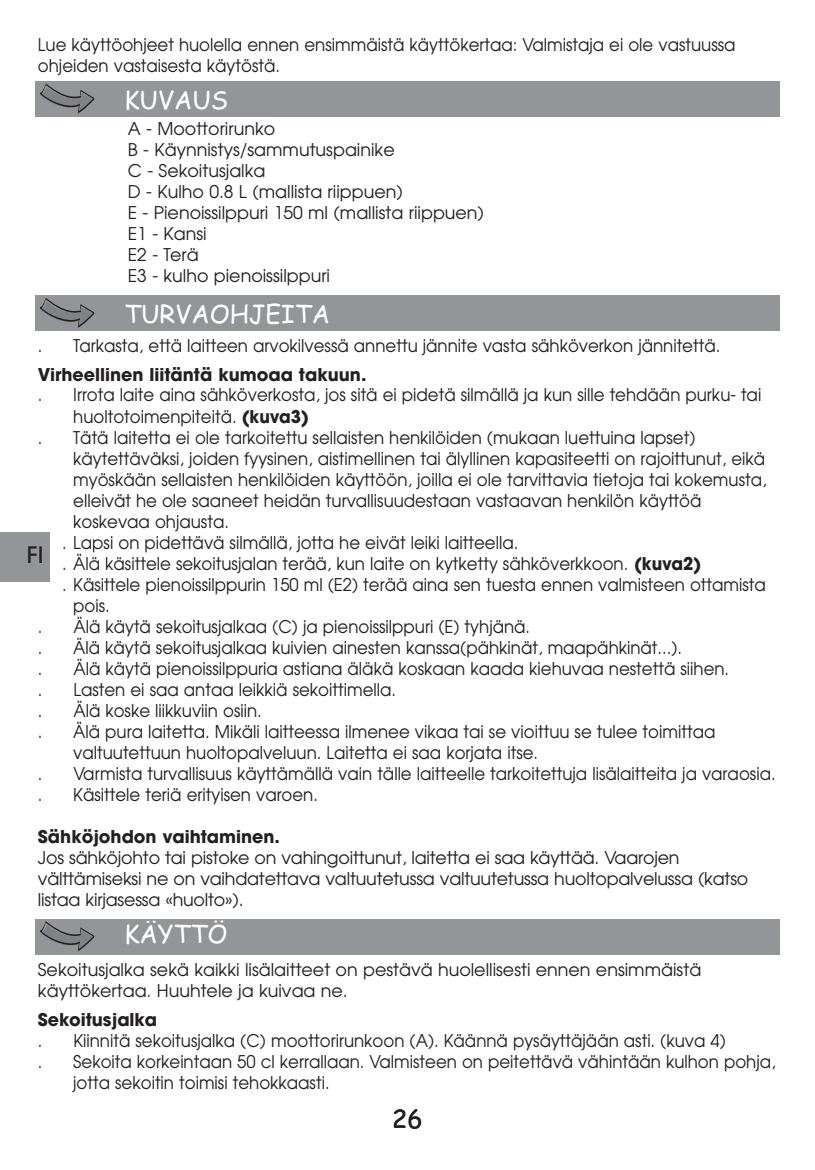
<style>
.page{position:relative;width:815px;height:1170px;background:#fff}
.page>*{position:absolute;margin:0;border:0;box-sizing:border-box;transform-origin:0 0}
.t1{font:25px "Comic Sans MS";color:#fff}
.t2{font:25px "Comic Sans MS";color:#231f20}
.t3{font:500 22.5px "Avant Garde";color:#231f20}
.t4{font:17.5px/21px "Avant Garde";color:#231f20;scale:.95 1}
.t5{font:17.5px/21px "Avant Garde";color:#231f20}
.t6{font:700 17.5px "Avant Garde";color:#231f20}
.s1{font-weight:700}
</style>
<div class="page">
<div style="left:0;top:531px;width:50px;height:50px;background:#939598"></div>
<div style="left:35px;top:81px;width:745px;height:36px;background:#939598"></div>
<svg style="left:40px;top:83px;width:54px;height:31px"></svg>
<div style="left:35px;top:295px;width:745px;height:36px;background:#939598"></div>
<svg style="left:40px;top:298px;width:54px;height:30px"></svg>
<div style="left:35px;top:918px;width:745px;height:36px;background:#939598"></div>
<svg style="left:40px;top:921px;width:54px;height:31px"></svg>
<p class="t4" style="left:38px;top:34px;width:736px">Lue käyttöohjeet huolella ennen ensimmäistä käyttökertaa: Valmistaja ei ole vastuussa ohjeiden vastaisesta käytöstä.</p>
<h1 class="t1" style="left:124px;top:85px;width:105px">KUVAUS</h1>
<p class="t5" style="left:128px;top:118px;width:358px">A - Moottorirunko<br>B - Käynnistys/sammutuspainike<br>C - Sekoitusjalka<br>D - Kulho 0.8 L (mallista riippuen)<br>E - Pienoissilppuri 150 ml (mallista riippuen)<br>E1 - Kansi<br>E2 - Terä<br>E3 - kulho pienoissilppuri</p>
<h1 class="t1" style="left:124px;top:300px;width:207px">TURVAOHJEITA</h1>
<p class="t4" style="left:38px;top:335px;width:6px">.</p>
<p class="t4" style="left:73px;top:335px;width:683px">Tarkasta, että laitteen arvokilvessä annettu jännite vasta sähköverkon jännitettä.</p>
<p class="t6" style="left:38px;top:367px;width:330px">Virheellinen liitäntä kumoaa takuun.</p>
<p class="t4" style="left:38px;top:385px;width:6px">.</p>
<p class="t4" style="left:73px;top:385px;width:726px">Irrota laite aina sähköverkosta, jos sitä ei pidetä silmällä ja kun sille tehdään purku- tai huoltotoimenpiteitä. <span class="s1">(kuva3)</span></p>
<p class="t4" style="left:38px;top:427px;width:6px">.</p>
<p class="t4" style="left:73px;top:427px;width:656px">Tätä laitetta ei ole tarkoitettu sellaisten henkilöiden (mukaan luettuina lapset)</p>
<p class="t4" style="left:73px;top:448px;width:730px">käytettäväksi, joiden fyysinen, aistimellinen tai älyllinen kapasiteetti on rajoittunut, eikä</p>
<p class="t4" style="left:73px;top:469px;width:731px">myöskään sellaisten henkilöiden käyttöön, joilla ei ole tarvittavia tietoja tai kokemusta,</p>
<p class="t4" style="left:73px;top:490px;width:663px">elleivät he ole saaneet heidän turvallisuudestaan vastaavan henkilön käyttöä</p>
<p class="t4" style="left:73px;top:511px;width:165px">koskevaa ohjausta.</p>
<p class="t4" style="left:62px;top:532px;width:482px">. Lapsi on pidettävä silmällä, jotta he eivät leiki laitteella.</p>
<p class="t4" style="left:62px;top:553px;width:674px">. Älä käsittele sekoitusjalan terää, kun laite on kytketty sähköverkkoon. <span class="s1">(kuva2)</span></p>
<p class="t4" style="left:62px;top:574px;width:742px">. Käsittele pienoissilppurin 150 ml (E2) terää aina sen tuesta ennen valmisteen ottamista</p>
<p class="t4" style="left:73px;top:595px;width:40px">pois.</p>
<p class="t4" style="left:38px;top:616px;width:6px">.</p>
<p class="t3" style="left:27px;top:546px;width:18px">FI</p>
<p class="t4" style="left:73px;top:616px;width:482px">Älä käytä sekoitusjalkaa (C) ja pienoissilppuri (E) tyhjänä.</p>
<p class="t4" style="left:73px;top:637px;width:642px">Älä käytä sekoitusjalkaa kuivien ainesten kanssa(pähkinät, maapähkinät...).</p>
<p class="t4" style="left:38px;top:637px;width:6px">.</p>
<p class="t4" style="left:73px;top:658px;width:692px">Älä käytä pienoissilppuria astiana äläkä koskaan kaada kiehuvaa nestettä siihen.</p>
<p class="t4" style="left:38px;top:658px;width:6px">.</p>
<p class="t4" style="left:38px;top:679px;width:6px">.</p>
<p class="t4" style="left:73px;top:679px;width:341px">Lasten ei saa antaa leikkiä sekoittimella.</p>
<p class="t4" style="left:38px;top:700px;width:6px">.</p>
<p class="t4" style="left:73px;top:700px;width:200px">Älä koske liikkuviin osiin.</p>
<p class="t4" style="left:38px;top:721px;width:6px">.</p>
<p class="t4" style="left:73px;top:721px;width:677px">Älä pura laitetta. Mikäli laitteessa ilmenee vikaa tai se vioittuu se tulee toimittaa valtuutettuun huoltopalveluun. Laitetta ei saa korjata itse.</p>
<p class="t4" style="left:38px;top:763px;width:6px">.</p>
<p class="t4" style="left:73px;top:763px;width:741px">Varmista turvallisuus käyttämällä vain tälle laitteelle tarkoitettuja lisälaitteita ja varaosia.</p>
<p class="t4" style="left:38px;top:784px;width:6px">.</p>
<p class="t4" style="left:73px;top:784px;width:259px">Käsittele teriä erityisen varoen.</p>
<p class="t6" style="left:38px;top:830px;width:244px">Sähköjohdon vaihtaminen.</p>
<p class="t5" style="left:38px;top:847px;width:712px">Jos sähköjohto tai pistoke on vahingoittunut, laitetta ei saa käyttää. Vaarojen välttämiseksi ne on vaihdatettava valtuutetussa valtuutetussa huoltopalvelussa (katso listaa kirjasessa «huolto»).</p>
<h1 class="t1" style="left:124px;top:919px;width:105px">KÄYTTÖ</h1>
<p class="t5" style="left:38px;top:959px;width:665px">Sekoitusjalka sekä kaikki lisälaitteet on pestävä huolellisesti ennen ensimmäistä käyttökertaa. Huuhtele ja kuivaa ne.</p>
<p class="t6" style="left:38px;top:1012px;width:121px">Sekoitusjalka</p>
<p class="t4" style="left:38px;top:1029px;width:6px">.</p>
<p class="t4" style="left:73px;top:1029px;width:688px">Kiinnitä sekoitusjalka (C) moottorirunkoon (A). Käännä pysäyttäjään asti. (kuva 4)</p>
<p class="t4" style="left:38px;top:1050px;width:6px">.</p>
<p class="t4" style="left:73px;top:1050px;width:741px">Sekoita korkeintaan 50 cl kerrallaan. Valmisteen on peitettävä vähintään kulhon pohja, jotta sekoitin toimisi tehokkaasti.</p>
<h1 class="t2" style="left:392px;top:1104px;width:32px">26</h1>
</div>
